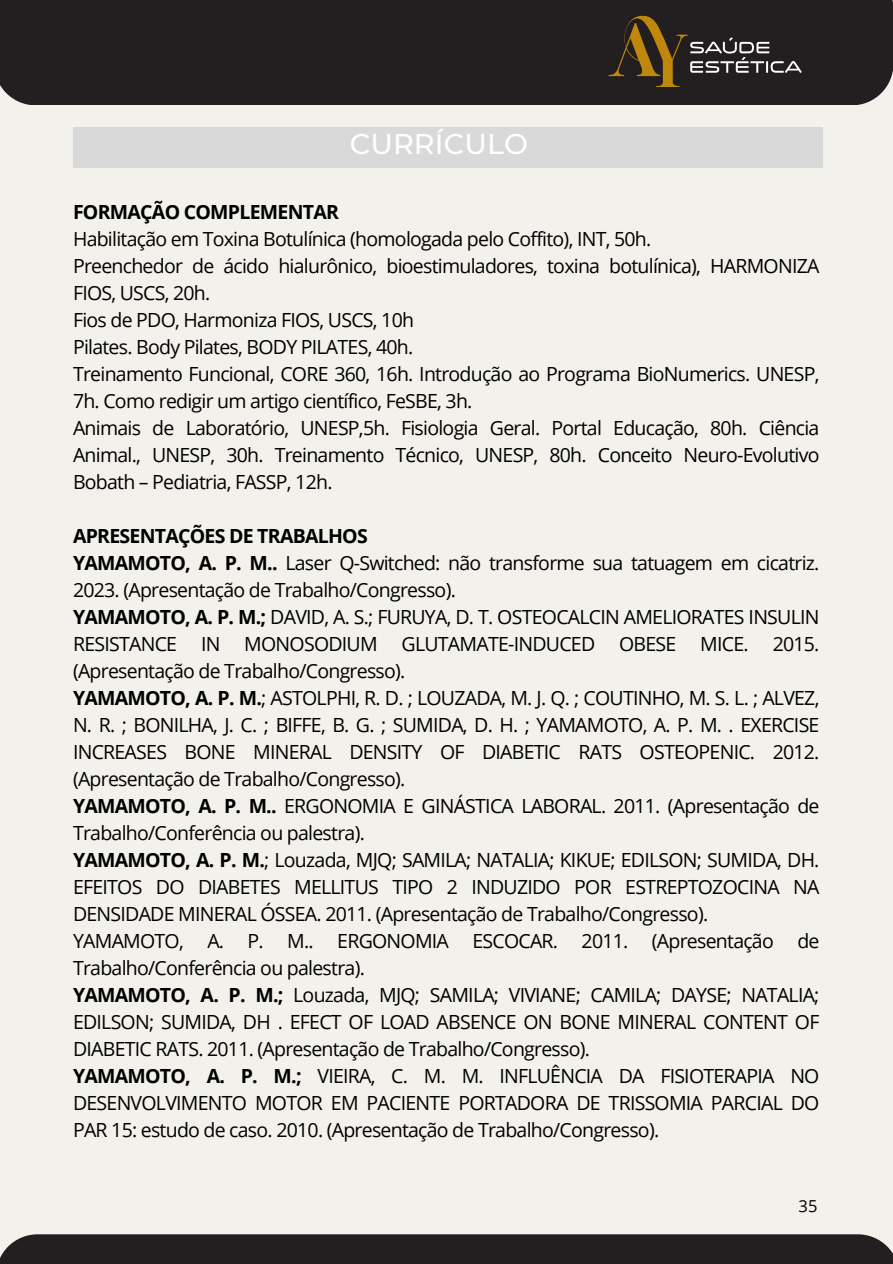
<style>
.page{position:relative;width:893px;height:1264px;background:#fff}
.page>*{position:absolute;margin:0;border:0;box-sizing:border-box;transform-origin:0 0}
.t1{font:500 28.5px "Montserrat";letter-spacing:.005em;color:#fff}
.t2{font:19.5px/27px "Open Sans";letter-spacing:-.04em;color:#000;text-align:justify}
.t3{font:700 19.5px "Open Sans";letter-spacing:-.035em;color:#000}
.t4{font:16.5px "Open Sans";color:#000}
.s1{font-weight:700}
</style>
<div class="page">
<div style="left:0;top:0;width:892px;height:1263px;background:#f3f1ec"></div>
<div style="left:0;top:1234px;width:892px;height:29px;background:#231f20"></div>
<div style="left:0;top:0;width:892px;height:105px;background:#231f20"></div>
<div style="left:608px;top:11px;width:199px;height:81px;background:#231f20"></div>
<img style="left:608px;top:11px;width:83px;height:5px">
<svg style="left:608px;top:16px;width:193px;height:71px;background:#41372b"></svg>
<div style="left:73px;top:127px;width:749px;height:40px;background:#d9d9d9"></div>
<p class="t1" style="left:350px;top:126px;width:180px">CURRÍCULO</p>
<p class="t3" style="left:73px;top:198px;width:267px">FORMAÇÃO COMPLEMENTAR</p>
<p class="t2" style="left:73px;top:225px;width:579px">Habilitação em Toxina Botulínica (homologada pelo Coffito), INT, 50h.</p>
<p class="t2" style="left:73px;top:252px;width:748px">Preenchedor de ácido hialurônico, bioestimuladores, toxina botulínica), HARMONIZA<br>FIOS, USCS, 20h.</p>
<p class="t2" style="left:73px;top:306px;width:342px">Fios de PDO, Harmoniza FIOS, USCS, 10h</p>
<p class="t2" style="left:73px;top:333px;width:342px">Pilates. Body Pilates, BODY PILATES, 40h.</p>
<p class="t2" style="left:73px;top:360px;width:748px">Treinamento Funcional, CORE 360, 16h. Introdução ao Programa BioNumerics. UNESP,<br>7h. Como redigir um artigo científico, FeSBE, 3h.</p>
<p class="t2" style="left:73px;top:414px;width:748px">Animais de Laboratório, UNESP,5h. Fisiologia Geral. Portal Educação, 80h. Ciência Animal., UNESP, 30h. Treinamento Técnico, UNESP, 80h. Conceito Neuro-Evolutivo Bobath – Pediatria, FASSP, 12h.</p>
<p class="t3" style="left:73px;top:522px;width:296px">APRESENTAÇÕES DE TRABALHOS</p>
<p class="t2" style="left:73px;top:549px;width:748px"><span class="s1">YAMAMOTO, A. P. M..</span> Laser Q-Switched: não transforme sua tatuagem em cicatriz.<br>2023. (Apresentação de Trabalho/Congresso).</p>
<p class="t2" style="left:73px;top:603px;width:748px"><span class="s1">YAMAMOTO, A. P. M.;</span> DAVID, A. S.; FURUYA, D. T. OSTEOCALCIN AMELIORATES INSULIN RESISTANCE IN MONOSODIUM GLUTAMATE-INDUCED OBESE MICE. 2015. (Apresentação de Trabalho/Congresso).</p>
<p class="t2" style="left:73px;top:684px;width:748px"><span class="s1">YAMAMOTO, A. P. M.</span>; ASTOLPHI, R. D. ; LOUZADA, M. J. Q. ; COUTINHO, M. S. L. ; ALVEZ, N. R. ; BONILHA, J. C. ; BIFFE, B. G. ; SUMIDA, D. H. ; YAMAMOTO, A. P. M. . EXERCISE INCREASES BONE MINERAL DENSITY OF DIABETIC RATS OSTEOPENIC. 2012. (Apresentação de Trabalho/Congresso).</p>
<p class="t2" style="left:73px;top:792px;width:748px"><span class="s1">YAMAMOTO, A. P. M..</span> ERGONOMIA E GINÁSTICA LABORAL. 2011. (Apresentação de<br>Trabalho/Conferência ou palestra).</p>
<p class="t2" style="left:73px;top:846px;width:748px"><span class="s1">YAMAMOTO, A. P. M.</span>; Louzada, MJQ; SAMILA; NATALIA; KIKUE; EDILSON; SUMIDA, DH.<br>EFEITOS DO DIABETES MELLITUS TIPO 2 INDUZIDO POR ESTREPTOZOCINA NA DENSIDADE MINERAL ÓSSEA. 2011. (Apresentação de Trabalho/Congresso).</p>
<p class="t2" style="left:73px;top:927px;width:748px">YAMAMOTO, A. P. M.. ERGONOMIA ESCOCAR. 2011. (Apresentação de<br>Trabalho/Conferência ou palestra).</p>
<p class="t2" style="left:73px;top:981px;width:748px"><span class="s1">YAMAMOTO, A. P. M.;</span> Louzada, MJQ; SAMILA; VIVIANE; CAMILA; DAYSE; NATALIA; EDILSON; SUMIDA, DH . EFECT OF LOAD ABSENCE ON BONE MINERAL CONTENT OF DIABETIC RATS. 2011. (Apresentação de Trabalho/Congresso).</p>
<p class="t2" style="left:73px;top:1062px;width:748px"><span class="s1">YAMAMOTO, A. P. M.;</span> VIEIRA, C. M. M. INFLUÊNCIA DA FISIOTERAPIA NO DESENVOLVIMENTO MOTOR EM PACIENTE PORTADORA DE TRISSOMIA PARCIAL DO PAR 15: estudo de caso. 2010. (Apresentação de Trabalho/Congresso).</p>
<h1 class="t4" style="left:798px;top:1193px;width:20px">35</h1>
</div>
